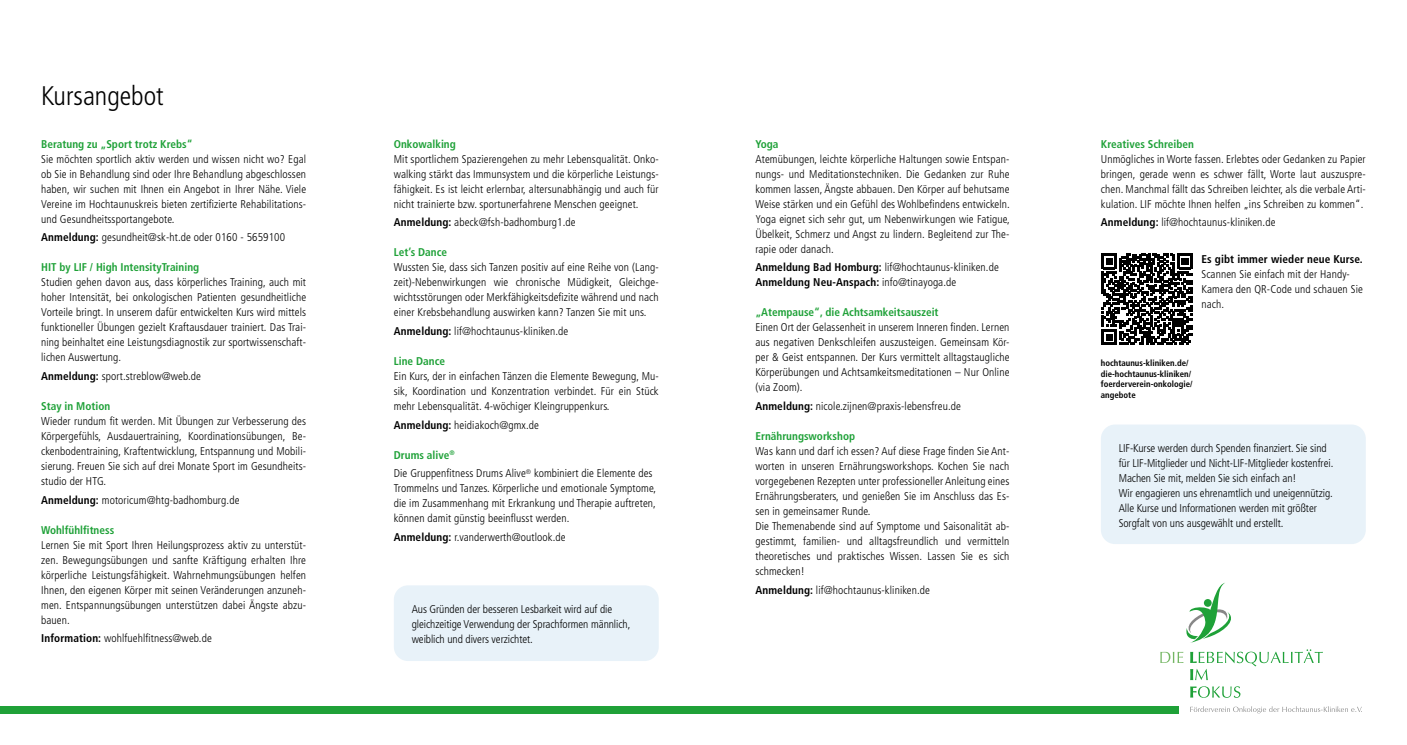
<style>
.page{position:relative;width:1407px;height:745px;background:#fff}
.page>*{position:absolute;margin:0;border:0;box-sizing:border-box;transform-origin:0 0}
.t1{font:300 condensed 26.88px "Frutiger LT Std";color:#000}
.t2{font:300 condensed 11.25px/15px "Frutiger LT Std";letter-spacing:.01em;color:#000;text-align:justify}
.t3{font:700 condensed 11.25px "Frutiger LT Std";color:#1fa138}
.t4{font:700 condensed 11.25px "Frutiger LT Std";letter-spacing:.01em;color:#000}
.t5{font:700 condensed 8.75px/10.5px "Frutiger LT Std";color:#000}
.s1{font-weight:700}
.s2{font-weight:700;color:#1fa138}
</style>
<div class="page">
<div style="left:0;top:705px;width:1178px;height:7px;background:#1fa138"></div>
<svg style="left:1190px;top:686px;width:50px;height:11px"></svg>
<svg style="left:1160px;top:582px;width:163px;height:97px"></svg>
<svg style="left:1190px;top:706px;width:172px;height:7px"></svg>
<div style="left:1101px;top:424px;width:265px;height:119px;background:#e8f2f9;border-radius:14px"></div>
<div style="left:394px;top:585px;width:265px;height:75px;background:#e8f2f9;border-radius:14px"></div>
<svg style="left:1101px;top:253px;width:91px;height:91px"></svg>
<h1 class="t1" style="left:41px;top:80px;width:124px">Kursangebot</h1>
<p class="t3" style="left:41px;top:137px;width:153px">Beratung zu „Sport trotz Krebs“</p>
<p class="t2" style="left:41px;top:151px;width:266px">Sie möchten sportlich aktiv werden und wissen nicht wo? Egal ob Sie in Behandlung sind oder Ihre Behandlung abgeschlossen haben, wir suchen mit Ihnen ein Angebot in Ihrer Nähe. Viele Vereine im Hochtaunuskreis bieten zertifizierte Rehabilitations&shy;und Gesundheitssportangebote.</p>
<p class="t2" style="left:41px;top:230px;width:245px"><span class="s1">Anmeldung:</span> gesundheit@sk-ht.de oder 0160 - 5659100</p>
<p class="t3" style="left:41px;top:260px;width:159px">HIT by LIF / High IntensityTraining</p>
<p class="t2" style="left:41px;top:275px;width:266px">Studien gehen davon aus, dass körperliches Training, auch mit hoher Intensität, bei onkologischen Patienten gesundheitliche Vorteile bringt. In unserem dafür entwickelten Kurs wird mittels funktioneller Übungen gezielt Kraftausdauer trainiert. Das Trai&shy;ning beinhaltet eine Leistungsdiagnostik zur sportwissenschaft&shy;lichen Auswertung.</p>
<p class="t2" style="left:41px;top:368px;width:161px"><span class="s1">Anmeldung:</span> sport.streblow@web.de</p>
<p class="t3" style="left:41px;top:399px;width:71px">Stay in Motion</p>
<p class="t2" style="left:41px;top:413px;width:266px">Wieder rundum fit werden. Mit Übungen zur Verbesserung des Körpergefühls, Ausdauertraining, Koordinationsübungen, Be&shy;ckenbodentraining, Kraftentwicklung, Entspannung und Mobili&shy;sierung. Freuen Sie sich auf drei Monate Sport im Gesundheits&shy;studio der HTG.</p>
<p class="t2" style="left:41px;top:492px;width:200px"><span class="s1">Anmeldung:</span> motoricum@htg-badhomburg.de</p>
<p class="t3" style="left:41px;top:523px;width:75px">Wohlfühlfitness</p>
<p class="t2" style="left:41px;top:537px;width:266px">Lernen Sie mit Sport Ihren Heilungsprozess aktiv zu unterstüt&shy;zen. Bewegungsübungen und sanfte Kräftigung erhalten Ihre körperliche Leistungsfähigkeit. Wahrnehmungsübungen helfen Ihnen, den eigenen Körper mit seinen Veränderungen anzuneh&shy;men. Entspannungsübungen unterstützen dabei Ängste abzu&shy;bauen.</p>
<p class="t2" style="left:41px;top:630px;width:172px"><span class="s1">Information:</span> wohlfuehlfitness@web.de</p>
<p class="t3" style="left:394px;top:137px;width:63px">Onkowalking</p>
<p class="t2" style="left:394px;top:151px;width:266px">Mit sportlichem Spazierengehen zu mehr Lebensqualität. Onko&shy;walking stärkt das Immunsystem und die körperliche Leistungs&shy;fähigkeit. Es ist leicht erlernbar, altersunabhängig und auch für nicht trainierte bzw. sportunerfahrene Menschen geeignet.</p>
<p class="t2" style="left:394px;top:215px;width:183px"><span class="s1">Anmeldung:</span> abeck@fsh-badhomburg1.de</p>
<p class="t3" style="left:394px;top:245px;width:55px">Let’s Dance</p>
<p class="t2" style="left:394px;top:260px;width:266px">Wussten Sie, dass sich Tanzen positiv auf eine Reihe von (Lang&shy;zeit)-Nebenwirkungen wie chronische Müdigkeit, Gleichge&shy;wichtsstörungen oder Merkfähigkeitsdefizite während und nach einer Krebsbehandlung auswirken kann? Tanzen Sie mit uns.</p>
<p class="t2" style="left:394px;top:323px;width:176px"><span class="s1">Anmeldung:</span> lif@hochtaunus-kliniken.de</p>
<p class="t3" style="left:394px;top:354px;width:53px">Line Dance</p>
<p class="t2" style="left:394px;top:368px;width:266px">Ein Kurs, der in einfachen Tänzen die Elemente Bewegung, Mu&shy;sik, Koordination und Konzentration verbindet. Für ein Stück mehr Lebensqualität. 4-wöchiger Kleingruppenkurs.</p>
<p class="t2" style="left:394px;top:417px;width:147px"><span class="s1">Anmeldung:</span> heidiakoch@gmx.de</p>
<p class="t2" style="left:394px;top:445px;width:260px;line-height:18.6px"><span class="s2">Drums alive</span><sup>®<br></sup>Die Gruppenfitness Drums Alive<sup>®</sup> kombiniert die Elemente des</p>
<p class="t2" style="left:394px;top:480px;width:264px">Trommelns und Tanzes. Körperliche und emotionale Symptome, die im Zusammenhang mit Erkrankung und Therapie auftreten, können damit günstig beeinflusst werden.</p>
<p class="t2" style="left:394px;top:529px;width:173px"><span class="s1">Anmeldung:</span> r.vanderwerth@outlook.de</p>
<p class="t2" style="left:412px;top:601px;width:220px;text-align:left">Aus Gründen der besseren Lesbarkeit wird auf die gleichzeitige Verwendung der Sprachformen männlich, weiblich und divers verzichtet.</p>
<p class="t3" style="left:755px;top:137px;width:24px">Yoga</p>
<p class="t2" style="left:755px;top:151px;width:256px">Atemübungen, leichte körperliche Haltungen sowie Entspan&shy;nungs- und Meditationstechniken. Die Gedanken zur Ruhe kommen lassen, Ängste abbauen. Den Körper auf behutsame Weise stärken und ein Gefühl des Wohlbefindens entwickeln.<br>Yoga eignet sich sehr gut, um Nebenwirkungen wie Fatigue, Übelkeit, Schmerz und Angst zu lindern. Begleitend zur The&shy;rapie oder danach.</p>
<p class="t2" style="left:755px;top:260px;width:245px"><span class="s1">Anmeldung Bad Homburg:</span> lif@hochtaunus-kliniken.de<br><span class="s1">Anmeldung Neu-Anspach:</span> info@tinayoga.de</p>
<p class="t3" style="left:755px;top:305px;width:185px">„Atempause“, die Achtsamkeitsauszeit</p>
<p class="t2" style="left:755px;top:320px;width:255px">Einen Ort der Gelassenheit in unserem Inneren finden. Lernen aus negativen Denkschleifen auszusteigen. Gemeinsam Kör&shy;per &amp; Geist entspannen. Der Kurs vermittelt alltagstaugliche Körperübungen und Achtsamkeitsmeditationen – Nur Online (via Zoom).</p>
<p class="t2" style="left:755px;top:398px;width:207px"><span class="s1">Anmeldung:</span> nicole.zijnen@praxis-lebensfreu.de</p>
<p class="t3" style="left:755px;top:429px;width:101px">Ernährungsworkshop</p>
<p class="t2" style="left:755px;top:443px;width:255px;text-align:left">Was kann und darf ich essen? Auf diese Frage finden Sie Ant&shy;worten in unseren Ernährungsworkshops. Kochen Sie nach vorgegebenen Rezepten unter professioneller Anleitung eines Ernährungsberaters, und genießen Sie im Anschluss das Es&shy;sen in gemeinsamer Runde.<br>Die Themenabende sind auf Symptome und Saisonalität ab&shy;gestimmt, familien- und alltagsfreundlich und vermitteln theoretisches und praktisches Wissen. Lassen Sie es sich schmecken!</p>
<p class="t2" style="left:755px;top:582px;width:176px"><span class="s1">Anmeldung:</span> lif@hochtaunus-kliniken.de</p>
<p class="t3" style="left:1101px;top:137px;width:95px">Kreatives Schreiben</p>
<p class="t2" style="left:1101px;top:151px;width:266px">Unmögliches in Worte fassen. Erlebtes oder Gedanken zu Papier bringen, gerade wenn es schwer fällt, Worte laut auszuspre&shy;chen. Manchmal fällt das Schreiben leichter, als die verbale Arti&shy;kulation. LIF möchte Ihnen helfen „ins Schreiben zu kommen“.</p>
<p class="t2" style="left:1101px;top:215px;width:176px"><span class="s1">Anmeldung:</span> lif@hochtaunus-kliniken.de</p>
<p class="t4" style="left:1201px;top:253px;width:163px">Es gibt immer wieder neue Kurse.</p>
<p class="t2" style="left:1201px;top:267px;width:163px;text-align:left">Scannen Sie einfach mit der Handy-<br>Kamera den QR-Code und schauen Sie nach.</p>
<p class="t5" style="left:1101px;top:357px;width:93px">hochtaunus-kliniken.de/ die-hochtaunus-kliniken/ foerderverein-onkologie/ angebote</p>
<p class="t2" style="left:1119px;top:440px;width:216px;text-align:left">LIF-Kurse werden durch Spenden finanziert. Sie sind für LIF-Mitglieder und Nicht-LIF-Mitglieder kostenfrei.<br>Machen Sie mit, melden Sie sich einfach an!<br>Wir engagieren uns ehrenamtlich und uneigennützig.<br>Alle Kurse und Informationen werden mit größter Sorgfalt von uns ausgewählt und erstellt.</p>
</div>
